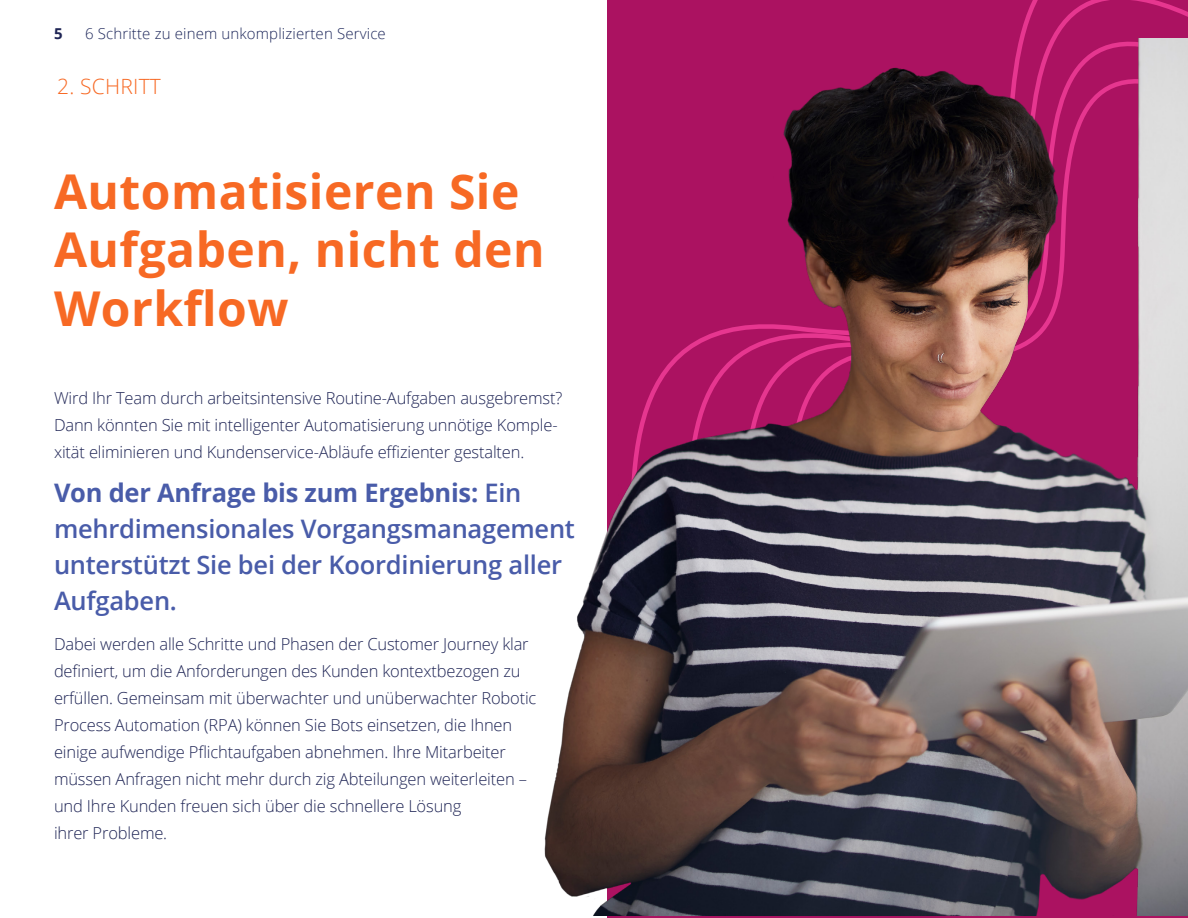
<style>
.page{position:relative;width:1188px;height:918px;background:#fff}
.page>*{position:absolute;margin:0;border:0;box-sizing:border-box;transform-origin:0 0}
.t1{font:700 48px/58.5px "Open Sans";letter-spacing:.01em;color:#f76924}
.t2{font:600 25.5px/36px "Open Sans";letter-spacing:-.01em;color:#495ca9}
.t3{font:300 21px "Open Sans";letter-spacing:.01em;color:#f76924}
.t4{font:300 16.5px/27px "Open Sans";letter-spacing:-.01em;color:#1f2555}
.t5{font:300 15px "Open Sans";letter-spacing:.01em;color:#1f295c}
.t6{font:700 15px "Open Sans";color:#1f2555}
.s1{font-weight:700}
</style>
<div class="page">
<div style="left:737px;top:1px;width:451px;height:38px;background:#ab1261"></div>
<img style="left:544px;top:39px;width:644px;height:876px">
<p class="t6" style="left:54px;top:23px;width:10px">5</p>
<p class="t5" style="left:85px;top:23px;width:302px">6 Schritte zu einem unkomplizierten Service</p>
<p class="t3" style="left:57px;top:71px;width:105px">2. SCHRITT</p>
<h1 class="t1" style="left:54px;top:161px;width:492px">Automatisieren Sie<br>Aufgaben, nicht den<br>Workflow</h1>
<p class="t4" style="left:54px;top:384px;width:510px">Wird Ihr Team durch arbeitsintensive Routine-Aufgaben ausgebremst?<br>Dann könnten Sie mit intelligenter Automatisierung unnötige Komple&shy;xität eliminieren und Kundenservice-Abläufe effizienter gestalten.</p>
<h2 class="t2" style="left:54px;top:474px;width:523px"><span class="s1">Von der Anfrage bis zum Ergebnis:</span> Ein mehrdimensionales Vorgangsmanagement unterstützt Sie bei der Koordinierung aller Aufgaben.</h2>
<p class="t4" style="left:54px;top:630px;width:484px">Dabei werden alle Schritte und Phasen der Customer Journey klar definiert, um die Anforderungen des Kunden kontextbezogen zu erfüllen. Gemeinsam mit überwachter und unüberwachter Robotic Process Automation (RPA) können Sie Bots einsetzen, die Ihnen einige aufwendige Pflichtaufgaben abnehmen. Ihre Mitarbeiter müssen Anfragen nicht mehr durch zig Abteilungen weiterleiten – und Ihre Kunden freuen sich über die schnellere Lösung<br>ihrer Probleme.</p>
</div>
